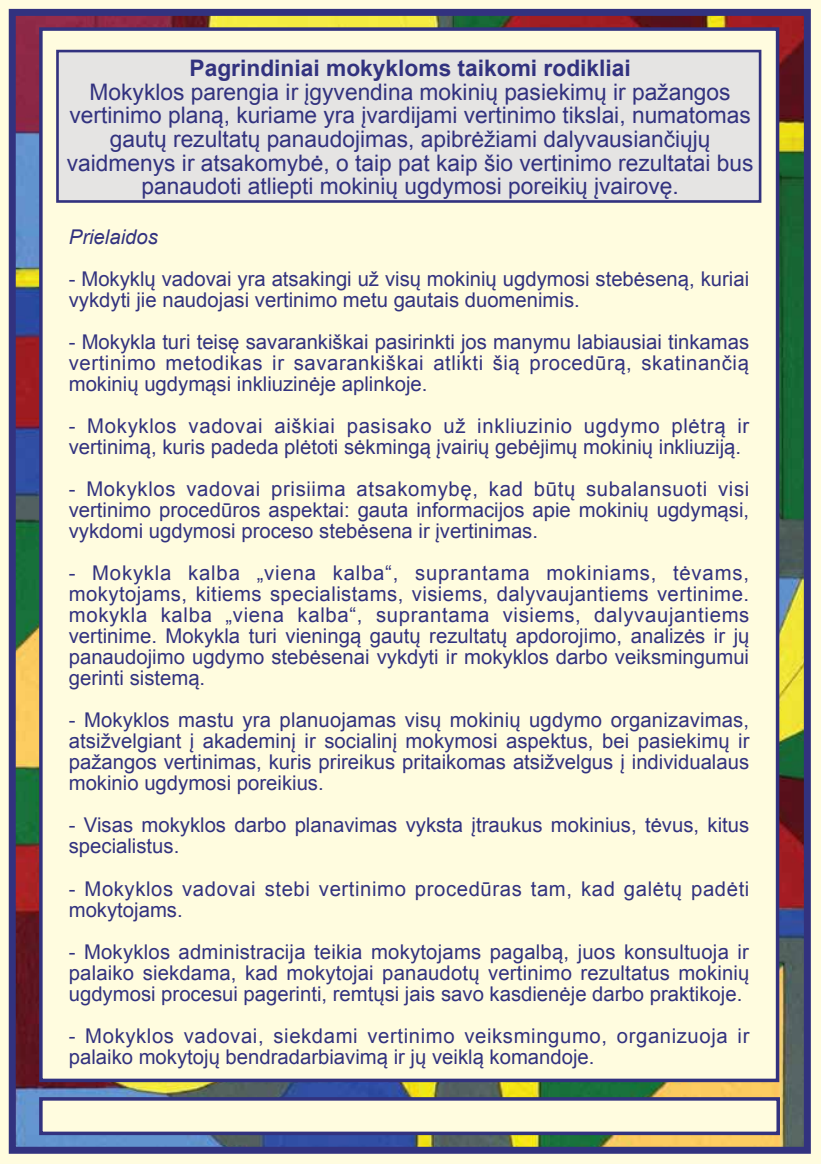
<style>
.page{position:relative;width:821px;height:1164px;background:#fff}
.page>*{position:absolute;margin:0;border:0;box-sizing:border-box;transform-origin:0 0}
.t1{font:22.75px/23.6px "Arial";color:#32327f;text-align:center}
.t2{font:700 22.75px "Arial";color:#32327f}
.t3{font:20.3px/21px "Arial";color:#32327f;text-align:justify}
.t4{font:20.3px/21px "Arial";letter-spacing:.03em;color:#32327f}
.t5{font:italic 20.3px "Arial";color:#32327f}
</style>
<div class="page">
<img style="left:17px;top:17px;width:786px;height:1128px">
<div style="left:0;top:0;width:821px;height:12px;background:#fffcdf"></div>
<div style="left:807px;top:0;width:14px;height:1163px;background:#fffcdf"></div>
<div style="left:0;top:1150px;width:821px;height:13px;background:#fffcdf"></div>
<div style="left:0;top:0;width:12px;height:1163px;background:#fffcdf"></div>
<div style="left:9px;top:9px;width:802px;height:1144px;border:7px solid #32327f"></div>
<div style="left:39px;top:27px;width:740px;height:1054px;background:#fffcdf;border:4px solid #32327f"></div>
<div style="left:56px;top:50px;width:705px;height:153px;background:#e5e4e3;border:3px solid #32327f"></div>
<div style="left:39px;top:1096px;width:741px;height:38px;background:#fffcdf;border:4px solid #32327f"></div>
<p class="t2" style="left:190px;top:53px;width:443px">Pagrindiniai mokykloms taikomi rodikliai</p>
<p class="t1" style="left:67px;top:80px;width:688px">Mokyklos parengia ir įgyvendina mokinių pasiekimų ir pažangos vertinimo planą, kuriame yra įvardijami vertinimo tikslai, numatomas gautų rezultatų panaudojimas, apibrėžiami dalyvausiančiųjų vaidmenys ir atsakomybė, o taip pat kaip šio vertinimo rezultatai bus panaudoti atliepti mokinių ugdymosi poreikių įvairovę.</p>
<p class="t5" style="left:69px;top:224px;width:91px">Prielaidos</p>
<p class="t3" style="left:69px;top:269px;width:682px">- Mokyklų vadovai yra atsakingi už visų mokinių ugdymosi stebėseną, kuriai vykdyti jie naudojasi vertinimo metu gautais duomenimis.</p>
<p class="t3" style="left:69px;top:332px;width:682px">- Mokykla turi teisę savarankiškai pasirinkti jos manymu labiausiai tinkamas vertinimo metodikas ir savarankiškai atlikti šią procedūrą, skatinančią mokinių ugdymąsi inkliuzinėje aplinkoje.</p>
<p class="t3" style="left:69px;top:416px;width:682px">- Mokyklos vadovai aiškiai pasisako už inkliuzinio ugdymo plėtrą ir vertinimą, kuris padeda plėtoti sėkmingą įvairių gebėjimų mokinių inkliuziją.</p>
<p class="t3" style="left:69px;top:479px;width:682px">- Mokyklos vadovai prisiima atsakomybę, kad būtų subalansuoti visi vertinimo procedūros aspektai: gauta informacijos apie mokinių ugdymąsi, vykdomi ugdymosi proceso stebėsena ir įvertinimas.</p>
<p class="t3" style="left:69px;top:563px;width:682px">- Mokykla kalba „viena kalba“, suprantama mokiniams, tėvams, mokytojams, kitiems specialistams, visiems, dalyvaujantiems vertinime. mokykla kalba „viena kalba“, suprantama visiems, dalyvaujantiems vertinime. Mokykla turi vieningą gautų rezultatų apdorojimo, analizės ir jų panaudojimo ugdymo stebėsenai vykdyti ir mokyklos darbo veiksmingumui gerinti sistemą.</p>
<p class="t3" style="left:69px;top:710px;width:682px">- Mokyklos mastu yra planuojamas visų mokinių ugdymo organizavimas, atsižvelgiant į akademinį ir socialinį mokymosi aspektus, bei pasiekimų ir pažangos vertinimas, kuris prireikus pritaikomas atsižvelgus į individualaus mokinio ugdymosi poreikius.</p>
<p class="t3" style="left:69px;top:815px;width:682px">- Visas mokyklos darbo planavimas vyksta įtraukus mokinius, tėvus, kitus specialistus.</p>
<p class="t4" style="left:69px;top:878px;width:682px">- Mokyklos vadovai stebi vertinimo procedūras tam, kad galėtų padėti mokytojams.</p>
<p class="t3" style="left:69px;top:941px;width:682px">- Mokyklos administracija teikia mokytojams pagalbą, juos konsultuoja ir palaiko siekdama, kad mokytojai panaudotų vertinimo rezultatus mokinių ugdymosi procesui pagerinti, remtųsi jais savo kasdienėje darbo praktikoje.</p>
<p class="t4" style="left:69px;top:1025px;width:682px">- Mokyklos vadovai, siekdami vertinimo veiksmingumo, organizuoja ir palaiko mokytojų bendradarbiavimą ir jų veiklą komandoje.</p>
</div>
